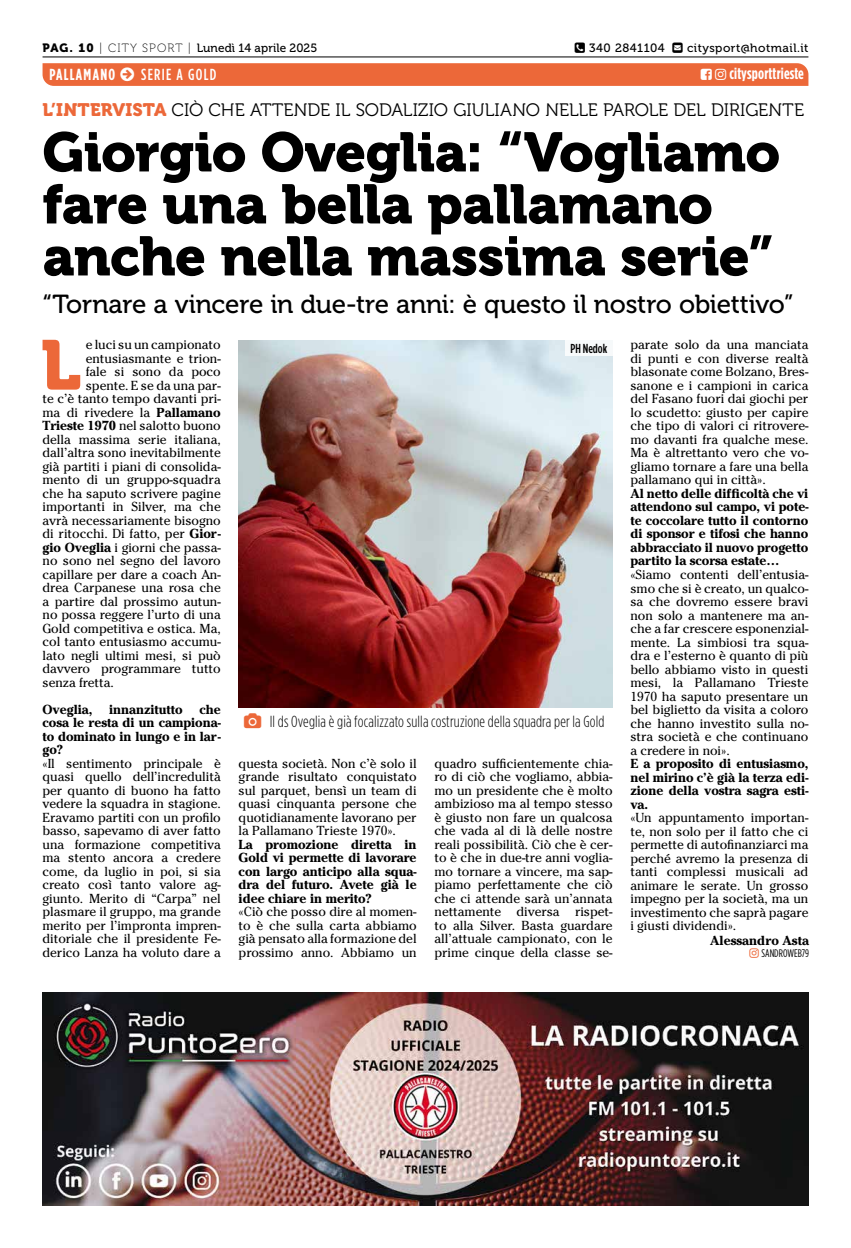
<style>
.page{position:relative;width:851px;height:1248px;background:#fff}
.page>*{position:absolute;margin:0;border:0;box-sizing:border-box;transform-origin:0 0}
.t1{font:69.6px "Museo 900";color:#ec6839}
.t2{font:55px/52px "Museo 900";letter-spacing:-.015em;color:#000}
.t3{font:26px "Museo 500";letter-spacing:-.01em;color:#000}
.t4{font:18px "Museo 300";letter-spacing:-.005em;color:#000}
.t5{font:300 16px "Gotham Condensed";letter-spacing:.01em;color:#000}
.t6{font:700 16px "Gotham Condensed";letter-spacing:.01em;color:#fff}
.t7{font:500 16px "Gotham Condensed";letter-spacing:.08em;color:#fff}
.t8{font:700 16px "Gotham Condensed";letter-spacing:.08em;color:#fff}
.t9{font:13px/13.5px "Cheltenham Std";letter-spacing:-.005em;color:#000;text-align:justify}
.t10{font:700 13px/13.5px "Cheltenham Std";letter-spacing:-.005em;color:#000;text-align:justify}
.t11{font:500 13px "Gotham Condensed";color:#000}
.t12{font:12px "Museo 500";letter-spacing:.01em;color:#000}
.t13{font:12px "Museo 500";letter-spacing:.04em;color:#000}
.t14{font:11px "Gotham Condensed";color:#000}
.s1{font-family:"Museo 900"}
.s2{font-family:"Museo 100"}
.s3{font-family:"Museo 900";color:#ec6839}
.s4{font-weight:700}
</style>
<div class="page">
<img style="left:43px;top:992px;width:765px;height:213px">
<hr style="left:43px;top:57px;width:765px;height:1px;background:#000">
<img style="left:238px;top:340px;width:374px;height:367px">
<div style="left:565px;top:340px;width:47px;height:16px;background:#f7fafb"></div>
<svg style="left:43px;top:63px;width:765px;height:23px;background:#ec6a3c"></svg>
<p class="t12" style="left:43px;top:42px;width:276px"><span class="s1">PAG. 10</span> <span class="s2">| CITY SPORT |</span> Lunedì 14 aprile 2025</p>
<p class="t13" style="left:589px;top:41px;width:77px">340 2841104</p>
<p class="t13" style="left:687px;top:41px;width:123px">citysport@hotmail.it</p>
<p class="t8" style="left:49px;top:66px;width:67px">PALLAMANO</p>
<p class="t7" style="left:141px;top:66px;width:77px">SERIE A GOLD</p>
<p class="t6" style="left:729px;top:64px;width:76px">citysporttrieste</p>
<h3 class="t4" style="left:43px;top:100px;width:763px"><span class="s3">L’INTERVISTA</span> CIÒ CHE ATTENDE IL SODALIZIO GIULIANO NELLE PAROLE DEL DIRIGENTE</h3>
<h2 class="t2" style="left:43px;top:127px;width:739px">Giorgio Oveglia: “Vogliamo fare una bella pallamano anche nella massima serie”</h2>
<h3 class="t3" style="left:43px;top:289px;width:752px">“Tornare a vincere in due-tre anni: è questo il nostro obiettivo”</h3>
<h1 class="t1" style="left:41px;top:325px;width:42px">L</h1>
<p class="t9" style="left:86px;top:338px;width:136px">e luci su un campionato</p>
<p class="t9" style="left:86px;top:351px;width:136px">entusiasmante e trion-</p>
<p class="t9" style="left:86px;top:365px;width:136px">fale si sono da poco</p>
<p class="t9" style="left:86px;top:378px;width:136px">spente. E se da una par-</p>
<p class="t9" style="left:43px;top:392px;width:180px">te c’è tanto tempo davanti pri-</p>
<p class="t9" style="left:43px;top:405px;width:180px">ma di rivedere la <span class="s4">Pallamano</span></p>
<p class="t9" style="left:43px;top:419px;width:180px"><span class="s4">Trieste 1970</span> nel salotto buono</p>
<p class="t9" style="left:43px;top:432px;width:180px">della massima serie italiana,</p>
<p class="t9" style="left:43px;top:446px;width:180px">dall’altra sono inevitabilmente</p>
<p class="t9" style="left:43px;top:459px;width:180px">già partiti i piani di consolida-</p>
<p class="t9" style="left:43px;top:473px;width:180px">mento di un gruppo-squadra</p>
<p class="t9" style="left:43px;top:486px;width:180px">che ha saputo scrivere pagine</p>
<p class="t9" style="left:43px;top:500px;width:180px">importanti in Silver, ma che</p>
<p class="t9" style="left:43px;top:513px;width:180px">avrà necessariamente bisogno</p>
<p class="t9" style="left:43px;top:527px;width:180px">di ritocchi. Di fatto, per <span class="s4">Gior-</span></p>
<p class="t9" style="left:43px;top:540px;width:180px"><span class="s4">gio Oveglia</span> i giorni che passa-</p>
<p class="t9" style="left:43px;top:554px;width:180px">no sono nel segno del lavoro</p>
<p class="t9" style="left:43px;top:567px;width:180px">capillare per dare a coach An-</p>
<p class="t9" style="left:43px;top:581px;width:180px">drea Carpanese una rosa che</p>
<p class="t9" style="left:43px;top:594px;width:180px">a partire dal prossimo autun-</p>
<p class="t9" style="left:43px;top:608px;width:180px">no possa reggere l’urto di una</p>
<p class="t9" style="left:43px;top:621px;width:180px">Gold competitiva e ostica. Ma,</p>
<p class="t9" style="left:43px;top:635px;width:180px">col tanto entusiasmo accumu-</p>
<p class="t9" style="left:43px;top:648px;width:180px">lato negli ultimi mesi, si può</p>
<p class="t9" style="left:43px;top:662px;width:180px">davvero programmare tutto</p>
<p class="t9" style="left:43px;top:675px;width:73px">senza fretta.</p>
<p class="t10" style="left:43px;top:702px;width:51px">Oveglia,</p>
<p class="t10" style="left:109px;top:702px;width:75px">innanzitutto</p>
<p class="t10" style="left:43px;top:702px;width:180px;text-indent:157px">che cosa le resta di un campiona&shy;to dominato in lungo e in lar&shy;go?</p>
<p class="t9" style="left:43px;top:756px;width:180px">«Il sentimento principale è quasi quello dell’incredulità per quanto di buono ha fatto vedere la squadra in stagione.<br>Eravamo partiti con un profilo basso, sapevamo di aver fatto una formazione competitiva ma stento ancora a credere come, da luglio in poi, si sia creato così tanto valore ag&shy;giunto. Merito di “Carpa” nel plasmare il gruppo, ma grande merito per l’impronta impren&shy;ditoriale che il presidente Fe&shy;derico Lanza ha voluto dare a</p>
<p class="t11" style="left:570px;top:341px;width:38px">PH Nedok</p>
<p class="t5" style="left:269px;top:712px;width:336px">Il ds Oveglia è già focalizzato sulla costruzione della squadra per la Gold</p>
<p class="t9" style="left:238px;top:756px;width:179px">questa società. Non c’è solo il grande risultato conquistato sul parquet, bensì un team di quasi cinquanta persone che quotidianamente lavorano per la Pallamano Trieste 1970».</p>
<p class="t10" style="left:238px;top:837px;width:179px">La promozione diretta in Gold vi permette di lavorare con largo anticipo alla squa&shy;dra del futuro. Avete già le idee chiare in merito?</p>
<p class="t9" style="left:238px;top:905px;width:179px">«Ciò che posso dire al momen&shy;to è che sulla carta abbiamo già pensato alla formazione del prossimo anno. Abbiamo un</p>
<p class="t9" style="left:434px;top:756px;width:179px">quadro sufficientemente chia&shy;ro di ciò che vogliamo, abbia&shy;mo un presidente che è molto ambizioso ma al tempo stesso è giusto non fare un qualcosa che vada al di là delle nostre reali possibilità. Ciò che è cer&shy;to è che in due-tre anni voglia&shy;mo tornare a vincere, ma sap&shy;piamo perfettamente che ciò che ci attende sarà un’annata nettamente diversa rispet&shy;to alla Silver. Basta guardare all’attuale campionato, con le prime cinque della classe se-</p>
<p class="t9" style="left:630px;top:338px;width:179px">parate solo da una manciata di punti e con diverse realtà blasonate come Bolzano, Bres&shy;sanone e i campioni in carica del Fasano fuori dai giochi per lo scudetto: giusto per capire che tipo di valori ci ritrovere&shy;mo davanti fra qualche mese.<br>Ma è altrettanto vero che vo&shy;gliamo tornare a fare una bella pallamano qui in città».</p>
<p class="t10" style="left:630px;top:486px;width:179px">Al netto delle difficoltà che vi attendono sul campo, vi pote&shy;te coccolare tutto il contorno di sponsor e tifosi che hanno abbracciato il nuovo progetto partito la scorsa estate…</p>
<p class="t9" style="left:630px;top:567px;width:179px">«Siamo contenti dell’entusia&shy;smo che si è creato, un qualco&shy;sa che dovremo essere bravi non solo a mantenere ma an&shy;che a far crescere esponenzial&shy;mente. La simbiosi tra squa&shy;dra e l’esterno è quanto di più bello abbiamo visto in questi mesi, la Pallamano Trieste 1970 ha saputo presentare un bel biglietto da visita a coloro che hanno investito sulla no&shy;stra società e che continuano a credere in noi».</p>
<p class="t10" style="left:630px;top:756px;width:179px">E a proposito di entusiasmo, nel mirino c’è già la terza edi&shy;zione della vostra sagra esti&shy;va.</p>
<p class="t9" style="left:630px;top:810px;width:179px">«Un appuntamento importan&shy;te, non solo per il fatto che ci permette di autofinanziarci ma perché avremo la presenza di tanti complessi musicali ad animare le serate. Un grosso impegno per la società, ma un investimento che saprà pagare i giusti dividendi».</p>
<p class="t10" style="left:710px;top:933px;width:100px">Alessandro Asta</p>
<p class="t14" style="left:761px;top:947px;width:49px">SANDROWEB79</p>
</div>
